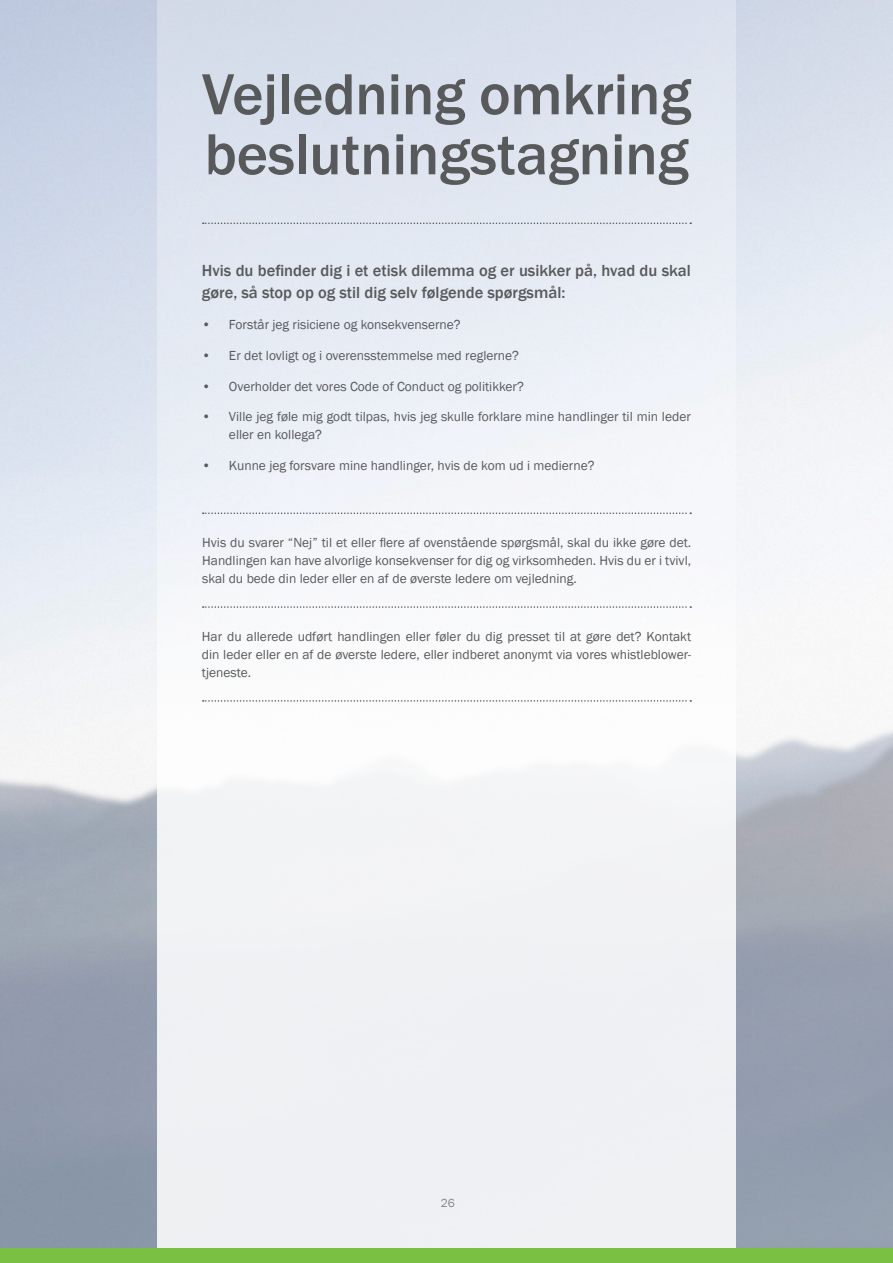
<style>
.page{position:relative;width:893px;height:1263px;background:#fff}
.page>*{position:absolute;margin:0;border:0;box-sizing:border-box;transform-origin:0 0}
.t1{font:500 60px/60px "Franklin Gothic";letter-spacing:-.005em;color:#58595b}
.t2{font:500 16.5px/22.5px "Franklin Gothic";color:#58595b}
.t3{font:13.5px/18px "Franklin Gothic";color:#58595b;text-align:justify}
.t4{font:12px "Franklin Gothic";color:#84888c}
</style>
<div class="page">
<div style="left:157px;top:1px;width:579px;height:1247px;background:linear-gradient(to bottom,#e2e8f2,#f8f8f7)"></div>
<div style="left:0;top:1248px;width:893px;height:15px;background:#7ac143"></div>
<svg style="left:203px;top:606px;width:488px;height:2px"></svg>
<svg style="left:203px;top:700px;width:488px;height:2px"></svg>
<svg style="left:203px;top:512px;width:488px;height:2px"></svg>
<svg style="left:203px;top:223px;width:488px;height:1px"></svg>
<h1 class="t1" style="left:202px;top:65px;width:491px">Vejledning omkring beslutningstagning</h1>
<p class="t2" style="left:202px;top:259px;width:490px">Hvis du befinder dig i et etisk dilemma og er usikker på, hvad du skal gøre, så stop op og stil dig selv følgende spørgsmål:</p>
<p class="t3" style="left:202px;top:316px;width:260px">• Forstår jeg risiciene og konsekvenserne?</p>
<p class="t3" style="left:202px;top:347px;width:319px">• Er det lovligt og i overensstemmelse med reglerne?</p>
<p class="t3" style="left:202px;top:377px;width:323px">• Overholder det vores Code of Conduct og politikker?</p>
<p class="t3" style="left:229px;top:408px;width:463px;text-indent:-27px">• Ville jeg føle mig godt tilpas, hvis jeg skulle forklare mine handlinger til min leder eller en kollega?</p>
<p class="t3" style="left:202px;top:457px;width:394px">• Kunne jeg forsvare mine handlinger, hvis de kom ud i medierne?</p>
<p class="t3" style="left:202px;top:534px;width:490px">Hvis du svarer “Nej” til et eller flere af ovenstående spørgsmål, skal du ikke gøre det.<br>Handlingen kan have alvorlige konsekvenser for dig og virksomheden. Hvis du er i tvivl, skal du bede din leder eller en af de øverste ledere om vejledning.</p>
<p class="t3" style="left:202px;top:627px;width:491px">Har du allerede udført handlingen eller føler du dig presset til at gøre det? Kontakt din leder eller en af de øverste ledere, eller indberet anonymt via vores whistleblower&shy;tjeneste.</p>
<p class="t4" style="left:441px;top:1195px;width:15px">26</p>
</div>
